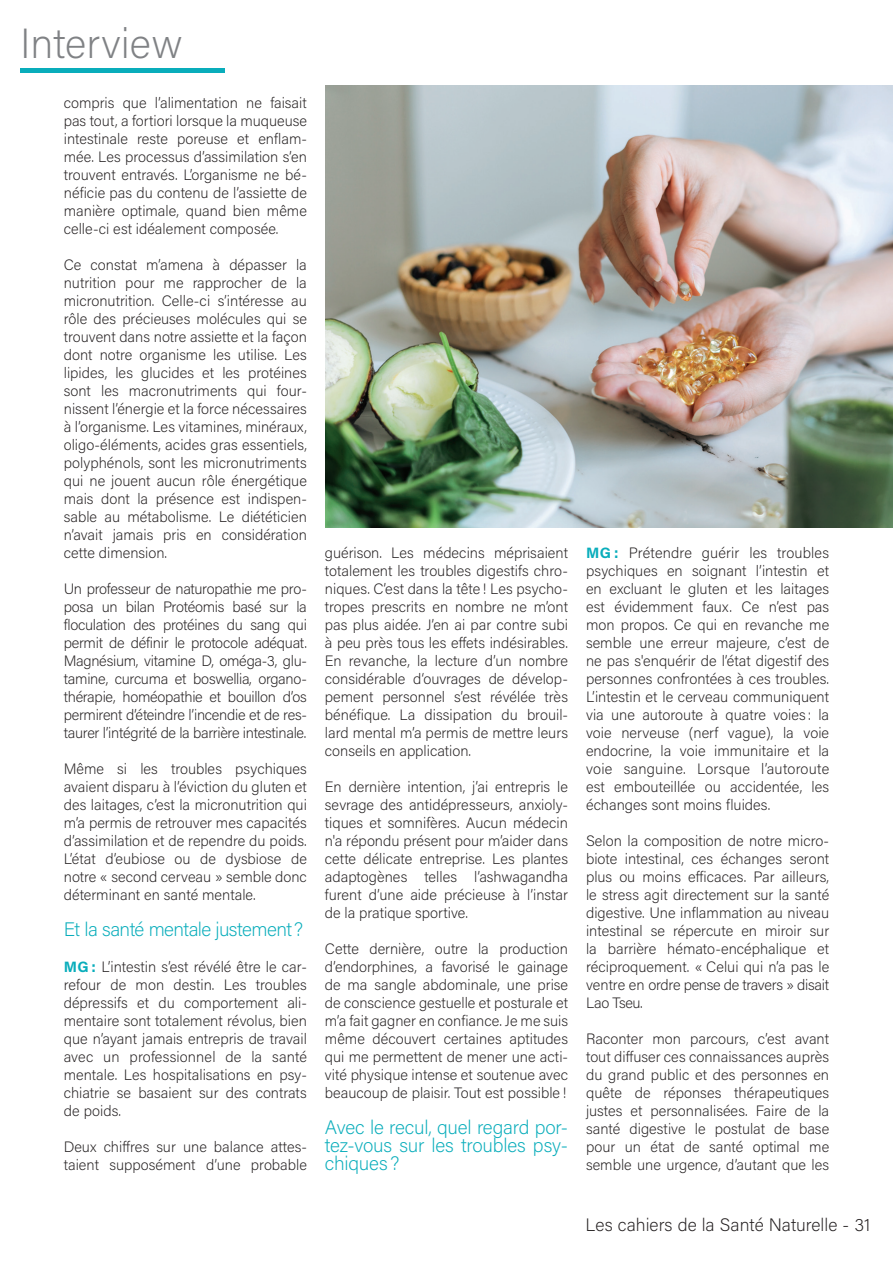
<style>
.page{position:relative;width:893px;height:1263px;background:#fff}
.page>*{position:absolute;margin:0;border:0;box-sizing:border-box;transform-origin:0 0}
.t1{font:200 42px "Acumin Pro";color:#808285}
.t2{font:200 19.5px/18px "Acumin Pro";letter-spacing:-.02em;color:#09adbb;text-align:justify}
.t3{font:200 18px "Acumin Pro";color:#231f20}
.t4{font:200 15px/18px "Acumin Pro";color:#231f20;text-align:justify}
.s1{font-weight:700;color:#09adbb}
</style>
<div class="page">
<hr style="left:20px;top:68px;width:204px;height:4px;background:#09adbb">
<img style="left:326px;top:85px;width:567px;height:442px">
<h1 class="t1" style="left:20px;top:14px;width:164px">Interview</h1>
<p class="t4" style="left:64px;top:93px;width:245px">compris que l’alimentation ne faisait pas tout, a fortiori lorsque la muqueuse intestinale reste poreuse et enflam&shy;mée. Les processus d’assimilation s’en trouvent entravés. L’organisme ne bé&shy;néficie pas du contenu de l’assiette de manière optimale, quand bien même celle-ci est idéalement composée.</p>
<p class="t4" style="left:64px;top:255px;width:245px">Ce constat m’amena à dépasser la nutrition pour me rapprocher de la micronutrition. Celle-ci s’intéresse au rôle des précieuses molécules qui se trouvent dans notre assiette et la façon dont notre organisme les utilise. Les lipides, les glucides et les protéines sont les macronutriments qui four&shy;nissent l’énergie et la force nécessaires à l’organisme. Les vitamines, minéraux, oligo-éléments, acides gras essentiels, polyphénols, sont les micronutriments qui ne jouent aucun rôle énergétique mais dont la présence est indispen&shy;sable au métabolisme. Le diététicien n’avait jamais pris en considération cette dimension.</p>
<p class="t4" style="left:64px;top:579px;width:245px">Un professeur de naturopathie me pro&shy;posa un bilan Protéomis basé sur la floculation des protéines du sang qui permit de définir le protocole adéquat.<br>Magnésium, vitamine D, oméga-3, glu&shy;tamine, curcuma et boswellia, organo&shy;thérapie, homéopathie et bouillon d’os permirent d’éteindre l’incendie et de res&shy;taurer l’intégrité de la barrière intestinale.</p>
<p class="t4" style="left:64px;top:759px;width:245px">Même si les troubles psychiques avaient disparu à l’éviction du gluten et des laitages, c’est la micronutrition qui m’a permis de retrouver mes capacités d’assimilation et de rependre du poids.<br>L’état d’eubiose ou de dysbiose de notre « second cerveau » semble donc déterminant en santé mentale.</p>
<h2 class="t2" style="left:64px;top:919px;width:241px">Et la santé mentale justement?</h2>
<p class="t4" style="left:64px;top:957px;width:245px"><span class="s1">MG :</span> L’intestin s’est révélé être le car&shy;refour de mon destin. Les troubles dépressifs et du comportement ali&shy;mentaire sont totalement révolus, bien que n’ayant jamais entrepris de travail avec un professionnel de la santé mentale. Les hospitalisations en psy&shy;chiatrie se basaient sur des contrats de poids.</p>
<p class="t4" style="left:64px;top:1137px;width:245px">Deux chiffres sur une balance attes&shy;taient supposément d’une probable</p>
<p class="t4" style="left:325px;top:543px;width:245px">guérison. Les médecins méprisaient totalement les troubles digestifs chro&shy;niques. C’est dans la tête ! Les psycho&shy;tropes prescrits en nombre ne m’ont pas plus aidée. J’en ai par contre subi à peu près tous les effets indésirables.<br>En revanche, la lecture d’un nombre considérable d‘ouvrages de dévelop&shy;pement personnel s’est révélée très bénéfique. La dissipation du brouil&shy;lard mental m’a permis de mettre leurs conseils en application.</p>
<p class="t4" style="left:325px;top:777px;width:245px">En dernière intention, j’ai entrepris le sevrage des antidépresseurs, anxioly&shy;tiques et somnifères. Aucun médecin n'a répondu présent pour m’aider dans cette délicate entreprise. Les plantes adaptogènes telles l’ashwagandha furent d’une aide précieuse à l’instar de la pratique sportive.</p>
<p class="t4" style="left:325px;top:939px;width:245px">Cette dernière, outre la production d’endorphines, a favorisé le gainage de ma sangle abdominale, une prise de conscience gestuelle et posturale et m’a fait gagner en confiance. Je me suis même découvert certaines aptitudes qui me permettent de mener une acti&shy;vité physique intense et soutenue avec beaucoup de plaisir. Tout est possible!</p>
<h2 class="t2" style="left:325px;top:1117px;width:245px">Avec le recul, quel regard por&shy;tez-vous sur les troubles psy&shy;chiques ?</h2>
<p class="t4" style="left:586px;top:543px;width:245px"><span class="s1">MG :</span> Prétendre guérir les troubles psychiques en soignant l’intestin et en excluant le gluten et les laitages est évidemment faux. Ce n’est pas mon propos. Ce qui en revanche me semble une erreur majeure, c’est de ne pas s'enquérir de l’état digestif des personnes confrontées à ces troubles.<br>L’intestin et le cerveau communiquent via une autoroute à quatre voies : la voie nerveuse (nerf vague), la voie endocrine, la voie immunitaire et la voie sanguine. Lorsque l’autoroute est embouteillée ou accidentée, les échanges sont moins fluides.</p>
<p class="t4" style="left:586px;top:831px;width:245px">Selon la composition de notre micro&shy;biote intestinal, ces échanges seront plus ou moins efficaces. Par ailleurs, le stress agit directement sur la santé digestive. Une inflammation au niveau intestinal se répercute en miroir sur la barrière hémato-encéphalique et réciproquement. « Celui qui n’a pas le ventre en ordre pense de travers » disait Lao Tseu.</p>
<p class="t4" style="left:586px;top:1029px;width:245px">Raconter mon parcours, c’est avant tout diffuser ces connaissances auprès du grand public et des personnes en quête de réponses thérapeutiques justes et personnalisées. Faire de la santé digestive le postulat de base pour un état de santé optimal me semble une urgence, d’autant que les</p>
<p class="t3" style="left:585px;top:1212px;width:286px">Les cahiers de la Santé Naturelle - 31</p>
</div>
